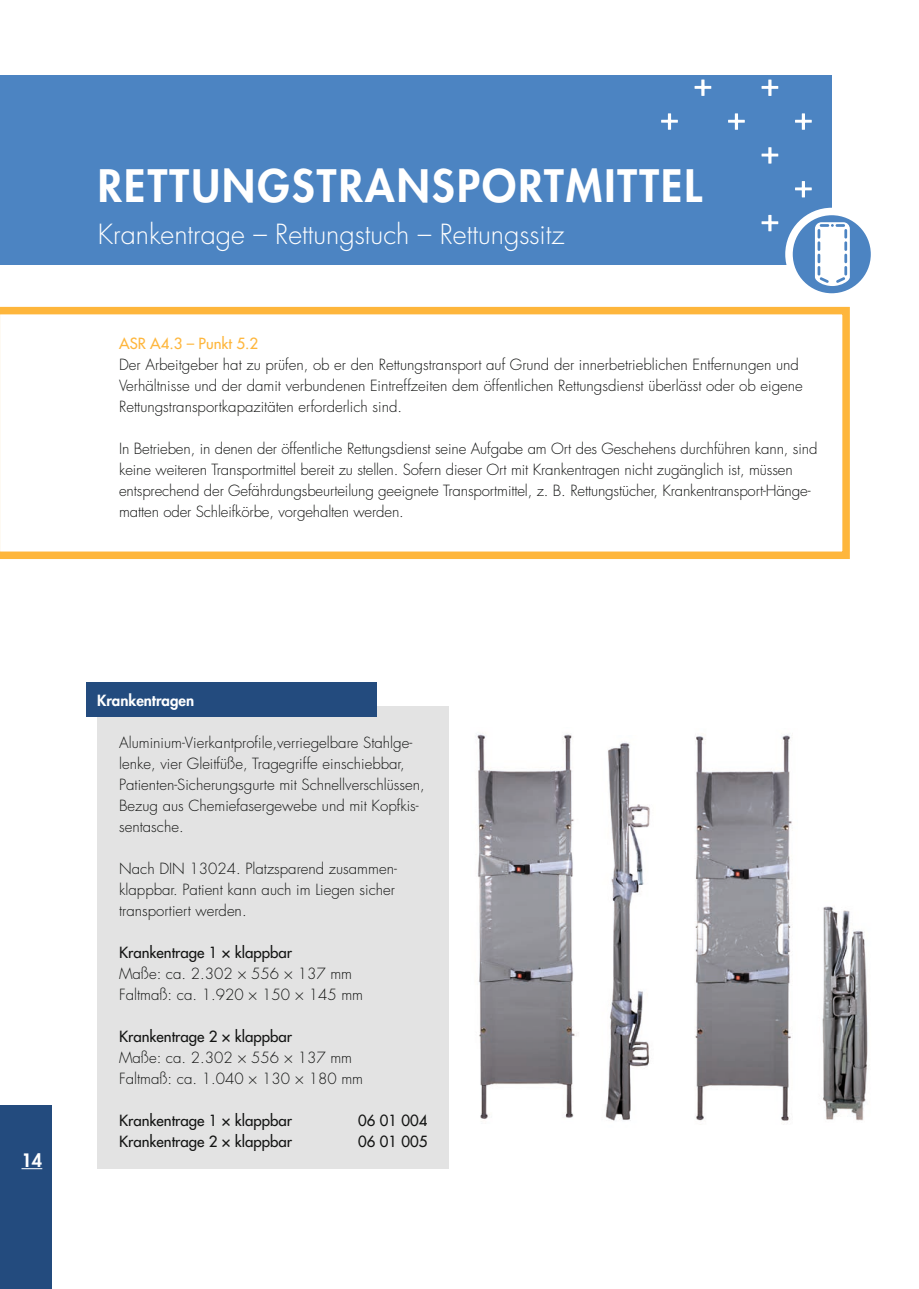
<style>
.page{position:relative;width:919px;height:1289px;background:#fff}
.page>*{position:absolute;margin:0;border:0;box-sizing:border-box;transform-origin:0 0}
.t1{font:800 43.5px "Futura Std";letter-spacing:.05em;color:#fff}
.t2{font:300 27px "Futura Std";color:#fff}
.t3{font:800 18px "Futura Std";color:#fff}
.t4{font:300 15px/21px "Futura Std";color:#131413}
.t5{font:500 15px "Futura Std";color:#131413}
.t6{font:500 15px "Futura Std";color:#feb63c}
.t7{font:800 15px "Futura Std";color:#fff}
</style>
<div class="page">
<div style="left:98px;top:706px;width:351px;height:462px;background:#e3e3e3"></div>
<div style="left:86px;top:683px;width:291px;height:34px;background:#234b7e"></div>
<svg style="left:0;top:306px;width:850px;height:253px"></svg>
<img style="left:477px;top:734px;width:100px;height:385px">
<img style="left:695px;top:734px;width:97px;height:387px">
<img style="left:822px;top:906px;width:46px;height:215px">
<img style="left:605px;top:742px;width:45px;height:379px">
<div style="left:0;top:76px;width:831px;height:189px;background:#4c84c2"></div>
<svg style="left:761px;top:80px;width:17px;height:16px"></svg>
<svg style="left:795px;top:113px;width:16px;height:17px"></svg>
<svg style="left:761px;top:215px;width:17px;height:16px"></svg>
<svg style="left:761px;top:147px;width:17px;height:17px"></svg>
<svg style="left:795px;top:181px;width:16px;height:16px"></svg>
<svg style="left:728px;top:113px;width:16px;height:17px"></svg>
<svg style="left:694px;top:79px;width:17px;height:17px"></svg>
<svg style="left:661px;top:113px;width:16px;height:17px"></svg>
<svg style="left:789px;top:211px;width:85px;height:86px;fill:#4c84c2"></svg>
<div style="left:785px;top:208px;width:93px;height:93px;border:8px solid #fff;border-radius:50%"></div>
<svg style="left:814px;top:222px;width:35px;height:64px"></svg>
<div style="left:0;top:1105px;width:51px;height:183px;background:#234b7e"></div>
<svg style="left:21px;top:1168px;width:21px;height:1px"></svg>
<h1 class="t1" style="left:98px;top:158px;width:605px">RETTUNGSTRANSPORTMITTEL</h1>
<h2 class="t2" style="left:98px;top:217px;width:468px">Krankentrage – Rettungstuch – Rettungssitz</h2>
<p class="t6" style="left:119px;top:334px;width:140px">ASR A4.3 – Punkt 5.2</p>
<p class="t4" style="left:119px;top:354px;width:685px">Der Arbeitgeber hat zu prüfen, ob er den Rettungstransport auf Grund der innerbetrieblichen Entfernungen und<br>Verhältnisse und der damit verbundenen Eintreffzeiten dem öffentlichen Rettungsdienst überlässt oder ob eigene<br>Rettungstransportkapazitäten erforderlich sind.</p>
<p class="t4" style="left:119px;top:438px;width:699px">In Betrieben, in denen der öffentliche Rettungsdienst seine Aufgabe am Ort des Geschehens durchführen kann, sind keine weiteren Transportmittel bereit zu stellen. Sofern dieser Ort mit Krankentragen nicht zugänglich ist, müssen entsprechend der Gefährdungsbeurteilung geeignete Transportmittel, z. B. Rettungstücher, Krankentransport-Hänge&shy;matten oder Schleifkörbe, vorgehalten werden.</p>
<p class="t3" style="left:21px;top:1148px;width:22px">14</p>
<p class="t7" style="left:97px;top:691px;width:99px">Krankentragen</p>
<p class="t4" style="left:119px;top:732px;width:307px">Aluminium-Vierkantprofile,verriegelbare Stahlge&shy;lenke, vier Gleitfüße, Tragegriffe einschiebbar, Patienten- Sicherungsgurte mit Schnellverschlüssen, Bezug aus Chemie fasergewebe und mit Kopfkis&shy;sentasche.</p>
<p class="t4" style="left:119px;top:858px;width:279px">Nach DIN 13024. Platzsparend zusammen&shy;klappbar. Patient kann auch im Liegen sicher transportiert werden.</p>
<p class="t5" style="left:119px;top:943px;width:174px">Krankentrage 1 × klappbar</p>
<p class="t4" style="left:119px;top:963px;width:245px">Maße: ca. 2.302 × 556 × 137 mm<br>Faltmaß: ca. 1.920 × 150 × 145 mm</p>
<p class="t5" style="left:119px;top:1027px;width:174px">Krankentrage 2 × klappbar</p>
<p class="t4" style="left:119px;top:1047px;width:245px">Maße: ca. 2.302 × 556 × 137 mm<br>Faltmaß: ca. 1.040 × 130 × 180 mm</p>
<p class="t5" style="left:119px;top:1111px;width:174px">Krankentrage 1 × klappbar</p>
<p class="t5" style="left:358px;top:1111px;width:71px">06 01 004</p>
<p class="t5" style="left:119px;top:1132px;width:174px">Krankentrage 2 × klappbar</p>
<p class="t5" style="left:358px;top:1132px;width:71px">06 01 005</p>
</div>
